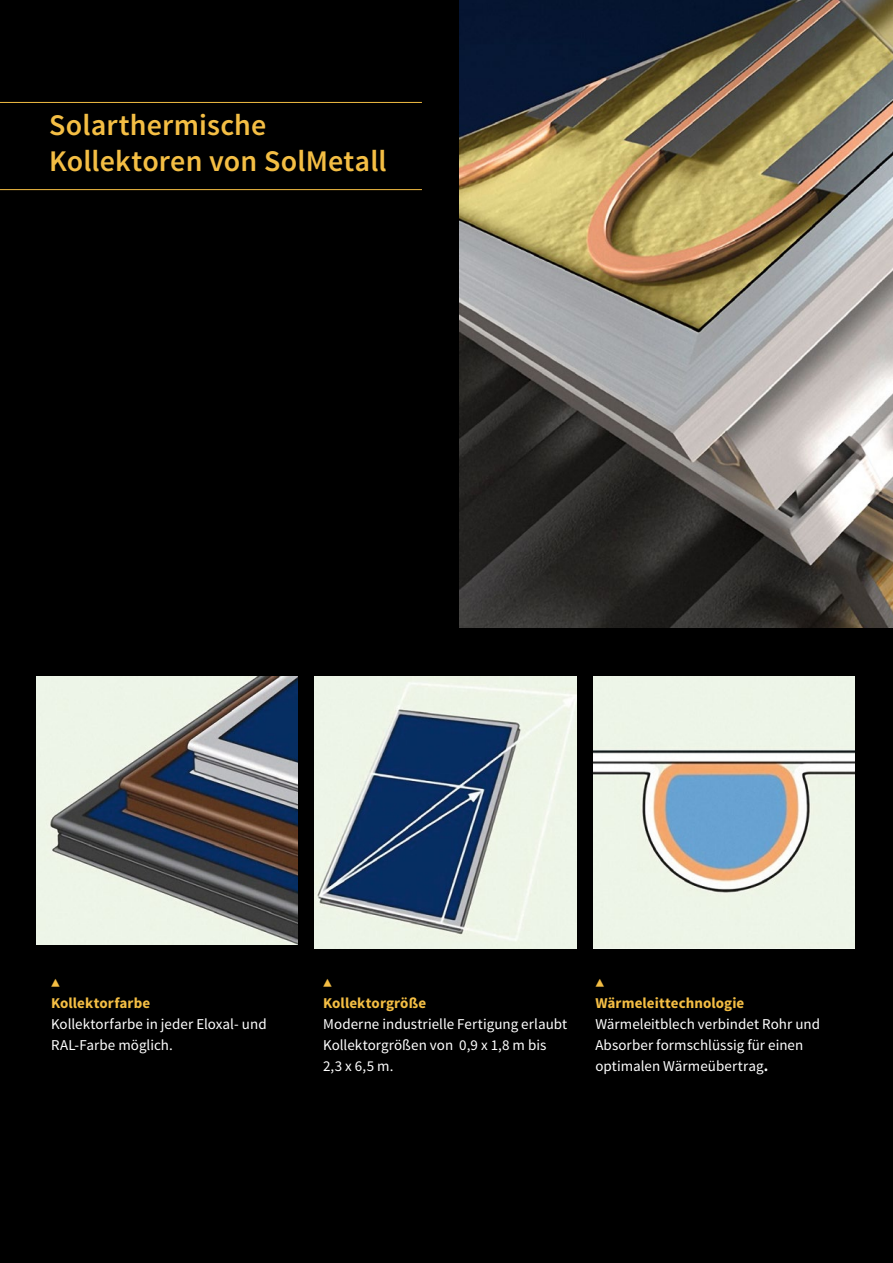
<style>
.page{position:relative;width:893px;height:1263px;background:#000}
.page>*{position:absolute;margin:0;border:0;box-sizing:border-box;transform-origin:0 0}
.t1{font:600 30px/36px "Source Sans Pro";letter-spacing:.005em;color:#f4be44}
.t2{font:15px/21px "Source Sans Pro";letter-spacing:.005em;color:#fff}
.t3{font:700 15px/21px "Source Sans Pro";letter-spacing:.005em;color:#f4be44}
.s1{font-weight:700}
</style>
<div class="page">
<hr style="left:0;top:102px;width:422px;height:1px;background:#f4be44">
<hr style="left:0;top:189px;width:422px;height:1px;background:#f4be44">
<img style="left:36px;top:677px;width:262px;height:267px">
<img style="left:315px;top:677px;width:261px;height:271px">
<img style="left:593px;top:677px;width:261px;height:271px">
<img style="left:459px;top:0;width:434px;height:627px">
<h1 class="t1" style="left:49px;top:107px;width:339px">Solarthermische<br>Kollektoren von SolMetall</h1>
<p class="t3" style="left:51px;top:972px;width:101px">▲<br>Kollektorfarbe</p>
<p class="t2" style="left:51px;top:1014px;width:217px">Kollektorfarbe in jeder Eloxal- und<br>RAL-Farbe möglich.</p>
<p class="t3" style="left:323px;top:972px;width:104px">▲<br>Kollektorgröße</p>
<p class="t2" style="left:323px;top:1014px;width:246px">Moderne industrielle Fertigung erlaubt<br>Kollektorgrößen von 0,9 x 1,8 m bis<br>2,3 x 6,5 m.</p>
<p class="t3" style="left:595px;top:972px;width:150px">▲<br>Wärmeleittechnologie</p>
<p class="t2" style="left:595px;top:1014px;width:226px">Wärmeleitblech verbindet Rohr und<br>Absorber formschlüssig für einen optimalen Wärmeübertrag<span class="s1">.</span></p>
</div>
